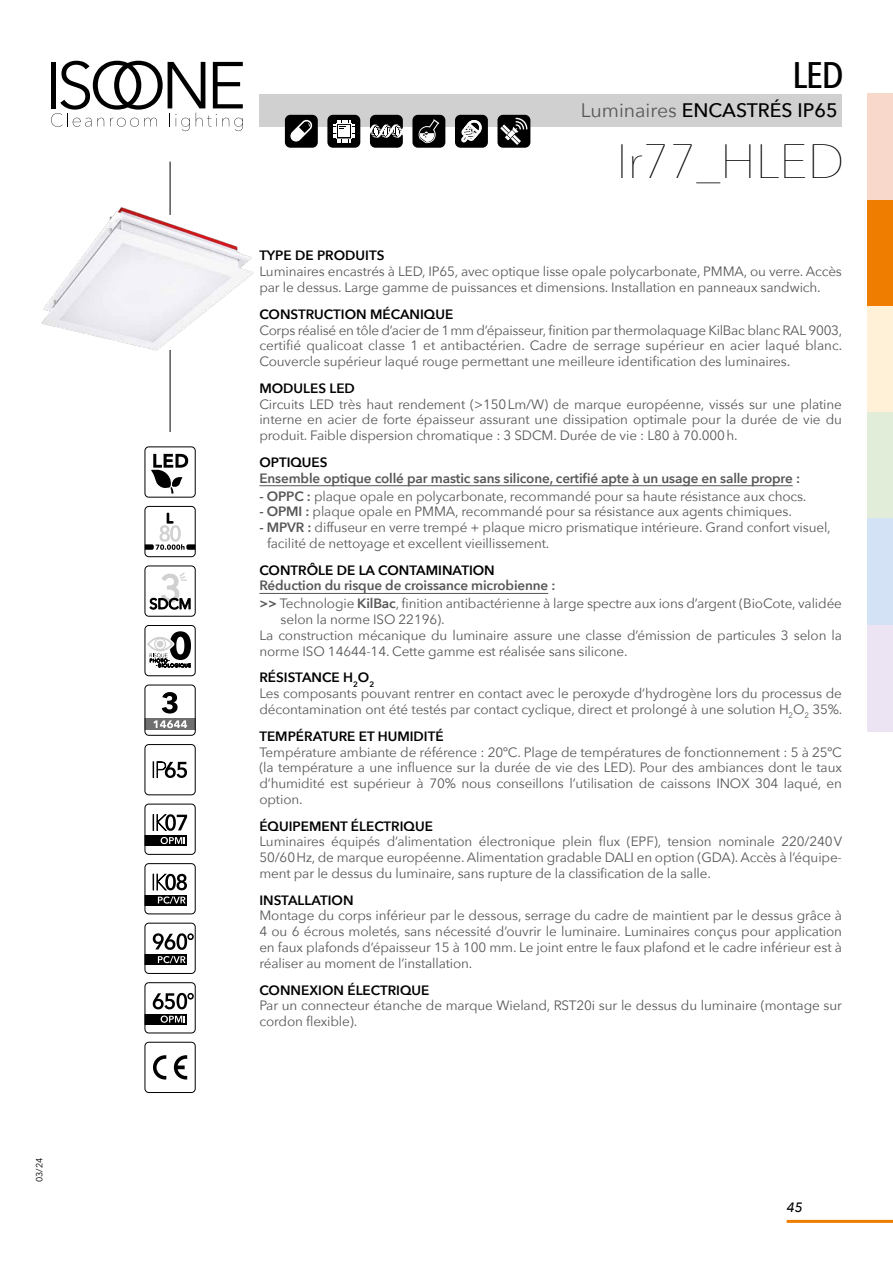
<style>
.page{position:relative;width:893px;height:1263px;background:#fff}
.page>*{position:absolute;margin:0;border:0;box-sizing:border-box;transform-origin:0 0}
.t1{font:200 48px "Avenir Next";color:#000}
.t2{font:500 36.9px "Avenir Next Condensed";color:#000;scale:1.1 1}
.t3{font:500 19.5px "Avenir Next";color:#000}
.t4{font:13.5px/15.8px "Avenir Next";letter-spacing:-.01em;color:#575756}
.t5{font:600 13.5px "Avenir Next";color:#000}
.t6{font:600 13.5px "Avenir Next";letter-spacing:-.01em;color:#575756}
.t7{font:italic 500 13.5px "Avenir Next";color:#000}
.t8{font:9px "Avenir Next";color:#000}
.s1{font-weight:400;color:#575756}
.s2{font-size:14.25px}
.s3{font-weight:600}
.s4{font-weight:600;color:#000}
</style>
<div class="page">
<img style="left:41px;top:193px;width:213px;height:172px">
<div style="left:259px;top:94px;width:583px;height:32px;background:#d0d0d0"></div>
<div style="left:327px;top:115px;width:33px;height:33px;background:#000;border-radius:5px"></div>
<svg style="left:333px;top:120px;width:22px;height:22px"></svg>
<div style="left:285px;top:115px;width:33px;height:33px;background:#000;border-radius:5px"></div>
<svg style="left:290px;top:119px;width:23px;height:23px"></svg>
<div style="left:370px;top:115px;width:33px;height:33px;background:#000;border-radius:5px"></div>
<svg style="left:370px;top:125px;width:34px;height:15px"></svg>
<div style="left:412px;top:115px;width:33px;height:33px;background:#000;border-radius:5px"></div>
<svg style="left:418px;top:119px;width:21px;height:25px"></svg>
<div style="left:455px;top:115px;width:33px;height:33px;background:#000;border-radius:5px"></div>
<svg style="left:461px;top:120px;width:21px;height:22px"></svg>
<div style="left:497px;top:115px;width:33px;height:33px;background:#000;border-radius:5px"></div>
<svg style="left:500px;top:118px;width:27px;height:27px"></svg>
<svg style="left:51px;top:61px;width:192px;height:70px"></svg>
<hr style="left:259px;top:485px;width:534px;height:1px;background:#575756">
<hr style="left:259px;top:593px;width:289px;height:1px;background:#575756">
<hr style="left:170px;top:162px;width:1px;height:53px;background:#000">
<hr style="left:170px;top:350px;width:1px;height:82px;background:#000">
<svg style="left:145px;top:447px;width:51px;height:50px"></svg>
<div style="left:145px;top:446px;width:51px;height:51px;border:1px solid #000;border-radius:4px"></div>
<svg style="left:145px;top:566px;width:51px;height:51px"></svg>
<div style="left:145px;top:566px;width:51px;height:51px;border:1px solid #000;border-radius:4px"></div>
<svg style="left:145px;top:625px;width:50px;height:51px"></svg>
<div style="left:145px;top:625px;width:51px;height:51px;border:1px solid #000;border-radius:4px"></div>
<svg style="left:145px;top:804px;width:51px;height:51px"></svg>
<div style="left:145px;top:804px;width:51px;height:51px;border:1px solid #000;border-radius:4px"></div>
<svg style="left:145px;top:982px;width:51px;height:51px"></svg>
<div style="left:145px;top:982px;width:51px;height:51px;border:1px solid #000;border-radius:4px"></div>
<svg style="left:145px;top:744px;width:51px;height:51px"></svg>
<div style="left:145px;top:744px;width:51px;height:51px;border:1px solid #000;border-radius:4px"></div>
<svg style="left:145px;top:685px;width:51px;height:51px"></svg>
<div style="left:145px;top:685px;width:51px;height:51px;border:1px solid #000;border-radius:4px"></div>
<svg style="left:145px;top:506px;width:50px;height:51px"></svg>
<div style="left:145px;top:506px;width:51px;height:51px;border:1px solid #000;border-radius:4px"></div>
<svg style="left:153px;top:1055px;width:13px;height:24px"></svg>
<svg style="left:174px;top:1055px;width:13px;height:24px"></svg>
<div style="left:145px;top:1042px;width:51px;height:51px;border:1px solid #000;border-radius:4px"></div>
<svg style="left:145px;top:863px;width:51px;height:51px"></svg>
<div style="left:145px;top:863px;width:51px;height:51px;border:1px solid #000;border-radius:4px"></div>
<svg style="left:145px;top:923px;width:50px;height:51px"></svg>
<div style="left:145px;top:923px;width:51px;height:51px;border:1px solid #000;border-radius:4px"></div>
<hr style="left:787px;top:1220px;width:106px;height:3px;background:#ef7d00">
<div style="left:867px;top:200px;width:26px;height:106px;background:#ef7d00"></div>
<div style="left:867px;top:94px;width:26px;height:106px;background:#f8d8ca"></div>
<div style="left:867px;top:306px;width:26px;height:106px;background:#fff1d7"></div>
<div style="left:867px;top:412px;width:26px;height:107px;background:#e2edd9"></div>
<div style="left:867px;top:519px;width:26px;height:106px;background:#d3e2f5"></div>
<div style="left:867px;top:625px;width:26px;height:106px;background:#ece4f2"></div>
<p class="t8" style="left:32px;top:1182px;width:26px;rotate:-90deg">03/24</p>
<h2 class="t2" style="left:792px;top:53px;width:48px">LED</h2>
<h3 class="t3" style="left:581px;top:94px;width:258px"><span class="s1">Luminaires</span> ENCASTRÉS IP65</h3>
<h1 class="t1" style="left:616px;top:121px;width:230px">Ir77_HLED</h1>
<p class="t5" style="left:259px;top:244px;width:127px">TYPE DE PRODUITS</p>
<p class="t4" style="left:259px;top:263px;width:584px">Luminaires encastrés à LED, IP65, avec optique lisse opale polycarbonate, PMMA, ou verre. Accès par le dessus. Large gamme de puissances et dimensions. Installation en panneaux sandwich.</p>
<p class="t5" style="left:259px;top:302px;width:195px">CONSTRUCTION MÉCANIQUE</p>
<p class="t4" style="left:259px;top:321px;width:584px;text-align:justify">Corps réalisé en tôle d’acier de 1 mm d’épaisseur, finition par thermolaquage KilBac blanc RAL 9003, certifié qualicoat classe 1 et antibactérien. Cadre de serrage supérieur en acier laqué blanc.<br>Couvercle supérieur laqué rouge permettant une meilleure identification des luminaires<span class="s2">.</span></p>
<p class="t5" style="left:259px;top:377px;width:97px">MODULES LED</p>
<p class="t4" style="left:259px;top:395px;width:584px;text-align:justify">Circuits LED très haut rendement (&gt;150 Lm/W) de marque européenne, vissés sur une platine interne en acier de forte épaisseur assurant une dissipation optimale pour la durée de vie du produit. Faible dispersion chromatique : 3 SDCM. Durée de vie : L80 à 70.000 h.</p>
<p class="t5" style="left:259px;top:451px;width:70px">OPTIQUES</p>
<p class="t6" style="left:259px;top:466px;width:542px">Ensemble optique collé par mastic sans silicone, certifié apte à un usage en salle propre :</p>
<p class="t4" style="left:259px;top:487px;width:549px"><span class="s3">- OPPC :</span> plaque opale en polycarbonate, recommandé pour sa haute résistance aux chocs.</p>
<p class="t4" style="left:259px;top:503px;width:534px"><span class="s3">- OPMI :</span> plaque opale en PMMA, recommandé pour sa résistance aux agents chimiques.</p>
<p class="t4" style="left:267px;top:519px;width:565px;text-indent:-8px"><span class="s3">- MPVR :</span> diffuseur en verre trempé + plaque micro prismatique intérieure. Grand confort visuel, facilité de nettoyage et excellent vieillissement.</p>
<p class="t5" style="left:259px;top:558px;width:237px">CONTRÔLE DE LA CONTAMINATION</p>
<p class="t4" style="left:259px;top:576px;width:584px;line-height:17.9px"><span class="s3">Réduction du risque de croissance microbienne :<br>&gt;&gt;</span> Technologie <span class="s3">KilBac</span>, finition antibactérienne à large spectre aux ions d’argent (BioCote, validée</p>
<p class="t4" style="left:259px;top:611px;width:584px;text-indent:21px">selon la norme ISO 22196).<br>La construction mécanique du luminaire assure une classe d’émission de particules 3 selon la norme ISO 14644-14. Cette gamme est réalisée sans silicone.</p>
<p class="t4" style="left:259px;top:669px;width:584px"><span class="s4">RÉSISTANCE H</span><sub>2</sub><span class="s4">O</span><sub>2<br></sub>Les composants pouvant rentrer en contact avec le peroxyde d’hydrogène lors du processus de décontamination ont été testés par contact cyclique, direct et prolongé à une solution H<sub>2</sub>O<sub>2</sub> 35%.</p>
<p class="t5" style="left:259px;top:724px;width:186px">TEMPÉRATURE ET HUMIDITÉ</p>
<p class="t4" style="left:259px;top:743px;width:584px;text-align:justify">Température ambiante de référence : 20ºC. Plage de températures de fonctionnement : 5 à 25ºC (la température a une influence sur la durée de vie des LED). Pour des ambiances dont le taux d’humidité est supérieur à 70% nous conseillons l’utilisation de caissons INOX 304 laqué, en option.</p>
<p class="t5" style="left:259px;top:814px;width:175px">ÉQUIPEMENT ÉLECTRIQUE</p>
<p class="t4" style="left:259px;top:833px;width:584px;text-align:justify">Luminaires équipés d’alimentation électronique plein flux (EPF), tension nominale 220/240 V 50/60 Hz, de marque européenne. Alimentation gradable DALI en option (GDA). Accès à l’équipe&shy;ment par le dessus du luminaire, sans rupture de la classification de la salle.</p>
<p class="t5" style="left:259px;top:888px;width:96px">INSTALLATION</p>
<p class="t4" style="left:259px;top:907px;width:584px;text-align:justify">Montage du corps inférieur par le dessous, serrage du cadre de maintient par le dessus grâce à 4 ou 6 écrous moletés, sans nécessité d’ouvrir le luminaire. Luminaires conçus pour application en faux plafonds d’épaisseur 15 à 100 mm. Le joint entre le faux plafond et le cadre inférieur est à réaliser au moment de l’installation.</p>
<p class="t5" style="left:259px;top:978px;width:172px">CONNEXION ÉLECTRIQUE</p>
<p class="t4" style="left:259px;top:997px;width:584px">Par un connecteur étanche de marque Wieland, RST20i sur le dessus du luminaire (montage sur cordon flexible).</p>
<p class="t7" style="left:787px;top:1196px;width:18px">45</p>
</div>
